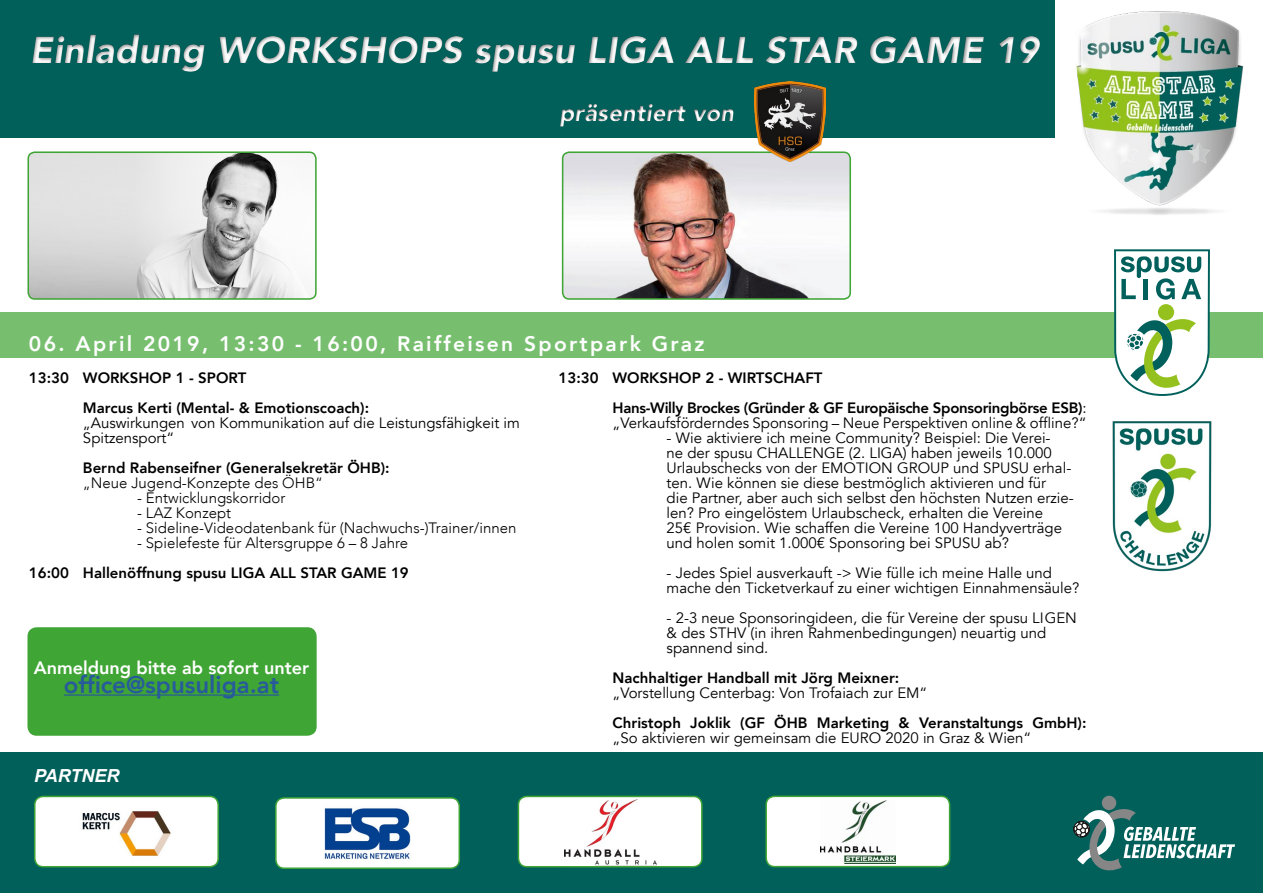
<style>
.page{position:relative;width:1263px;height:893px;background:#fff}
.page>*{position:absolute;margin:0;border:0;box-sizing:border-box;transform-origin:0 0}
.t1{font:italic 900 37.5px "Avenir";color:#fff}
.t2{font:800 24px "Avenir";color:#275b9b}
.t3{font:italic 900 24px "Avenir";color:#fff}
.t4{font:800 21px "Avenir";letter-spacing:.11em;color:#fff}
.t5{font:800 18px "Avenir";color:#fff}
.t6{font:italic 700 18px "Arial";color:#fff}
.t7{font:15px/15px "Avenir";color:#000}
.t8{font:800 15px/30px "Avenir";color:#000}
.t9{font:300 15px "Avenir";color:#000}
.t10{font:800 15px/30px "Avenir";letter-spacing:-.02em;color:#000}
.s1{font-weight:400}
</style>
<div class="page">
<div style="left:0;top:313px;width:1263px;height:45px;background:#77bf6f"></div>
<div style="left:0;top:0;width:1054px;height:138px;background:#02605b"></div>
<div style="left:0;top:753px;width:1263px;height:140px;background:#02605b"></div>
<div style="left:2px;top:16px;width:1097px;height:72px;background:#000;opacity:.5"></div>
<div style="left:545px;top:85px;width:244px;height:47px;background:#000;opacity:.5"></div>
<img style="left:30px;top:154px;width:284px;height:143px">
<div style="left:27px;top:151px;width:290px;height:149px;border:2px solid #3fa535;border-radius:7px"></div>
<img style="left:565px;top:154px;width:283px;height:143px">
<div style="left:562px;top:151px;width:289px;height:149px;border:2px solid #3fa535;border-radius:7px"></div>
<div style="left:28px;top:628px;width:288px;height:107px;background:#3fa535;border-radius:9px"></div>
<hr style="left:64px;top:694px;width:215px;height:2px;background:#275b9b">
<div style="left:27px;top:627px;width:290px;height:109px;border:2px solid #3fa535;border-radius:9px"></div>
<div style="left:1102px;top:796px;width:14px;height:14px;background:#868686;border-radius:50%"></div>
<svg style="left:1073px;top:807px;width:162px;height:63px"></svg>
<svg style="left:1114px;top:249px;width:96px;height:147px"></svg>
<img style="left:1112px;top:421px;width:100px;height:151px">
<img style="left:754px;top:82px;width:72px;height:79px">
<div style="left:35px;top:796px;width:183px;height:71px;background:#fff;border-radius:9px"></div>
<div style="left:34px;top:796px;width:185px;height:71px;border:2px solid #3fa535;border-radius:9px"></div>
<div style="left:276px;top:798px;width:183px;height:70px;background:#fff;border-radius:9px"></div>
<div style="left:275px;top:797px;width:185px;height:72px;border:2px solid #3fa535;border-radius:9px"></div>
<div style="left:518px;top:796px;width:184px;height:71px;background:#fff;border-radius:9px"></div>
<div style="left:518px;top:796px;width:185px;height:71px;border:2px solid #3fa535;border-radius:9px"></div>
<div style="left:766px;top:796px;width:184px;height:71px;background:#fff;border-radius:9px"></div>
<div style="left:765px;top:796px;width:185px;height:71px;border:2px solid #3fa535;border-radius:9px"></div>
<img style="left:82px;top:811px;width:89px;height:45px">
<img style="left:820px;top:801px;width:76px;height:62px">
<img style="left:564px;top:800px;width:92px;height:65px">
<img style="left:324px;top:808px;width:87px;height:51px">
<img style="left:1049px;top:4px;width:195px;height:211px">
<h1 class="t1" style="left:30px;top:18px;width:1010px">Einladung WORKSHOPS spusu LIGA ALL STAR GAME 19</h1>
<h2 class="t3" style="left:559px;top:93px;width:176px">präsentiert von</h2>
<h3 class="t4" style="left:29px;top:328px;width:677px">06. April 2019, 13:30 - 16:00, Raiffeisen Sportpark Graz</h3>
<p class="t10" style="left:613px;top:363px;width:475px;text-indent:-54px">13:30 WORKSHOP 2 - WIRTSCHAFT<br>Hans-Willy Brockes (Gründer &amp; GF Europäische Sponsoringbörse ESB)<span class="s1">:</span></p>
<p class="t7" style="left:613px;top:415px;width:475px">„Verkaufsförderndes Sponsoring – Neue Perspektiven online &amp; offline?“</p>
<p class="t7" style="left:667px;top:430px;width:409px">- Wie aktiviere ich meine Community? Beispiel: Die Verei-<br>ne der spusu CHALLENGE (2. LIGA) haben jeweils 10.000<br>Urlaubschecks von der EMOTION GROUP und SPUSU erhal&shy;ten. Wie können sie diese bestmöglich aktivieren und für<br>die Partner, aber auch sich selbst den höchsten Nutzen erzie&shy;len? Pro eingelöstem Urlaubscheck, erhalten die Vereine<br>25€ Provision. Wie schaffen die Vereine 100 Handyverträge und holen somit 1.000€ Sponsoring bei SPUSU ab?</p>
<p class="t7" style="left:667px;top:565px;width:414px">- Jedes Spiel ausverkauft -&gt; Wie fülle ich meine Halle und mache den Ticketverkauf zu einer wichtigen Einnahmensäule?</p>
<p class="t7" style="left:667px;top:610px;width:412px">- 2-3 neue Sponsoringideen, die für Vereine der spusu LIGEN &amp; des STHV (in ihren Rahmenbedingungen) neuartig und spannend sind.</p>
<p class="t8" style="left:613px;top:663px;width:288px">Nachhaltiger Handball mit Jörg Meixner:</p>
<p class="t7" style="left:613px;top:685px;width:316px">„Vorstellung Centerbag: Von Trofaiach zur EM“</p>
<p class="t8" style="left:613px;top:708px;width:475px">Christoph Joklik (GF ÖHB Marketing &amp; Veranstaltungs GmbH):</p>
<p class="t7" style="left:613px;top:730px;width:420px">„So aktivieren wir gemeinsam die EURO 2020 in Graz &amp; Wien“</p>
<p class="t8" style="left:83px;top:363px;width:288px;text-indent:-54px">13:30 WORKSHOP 1 - SPORT<br>Marcus Kerti (Mental- &amp; Emotionscoach):</p>
<p class="t7" style="left:83px;top:415px;width:438px">„Auswirkungen von Kommunikation auf die Leistungsfähigkeit im<br>Spitzensport“</p>
<p class="t8" style="left:83px;top:453px;width:308px">Bernd Rabenseifner (Generalsekretär ÖHB):</p>
<p class="t9" style="left:83px;top:474px;width:241px">„Neue Jugend-Konzepte des ÖHB“</p>
<p class="t9" style="left:137px;top:489px;width:150px">- Entwicklungskorridor</p>
<p class="t9" style="left:137px;top:504px;width:96px">- LAZ Konzept</p>
<p class="t9" style="left:137px;top:519px;width:381px">- Sideline-Videodatenbank für (Nachwuchs-)Trainer/innen</p>
<p class="t9" style="left:137px;top:534px;width:273px">- Spielefeste für Altersgruppe 6 – 8 Jahre</p>
<p class="t8" style="left:29px;top:558px;width:381px">16:00 Hallenöffnung spusu LIGA ALL STAR GAME 19</p>
<p class="t5" style="left:34px;top:653px;width:277px">Anmeldung bitte ab sofort unter</p>
<h2 class="t2" style="left:64px;top:666px;width:217px">office@spusuliga.at</h2>
<p class="t6" style="left:34px;top:764px;width:87px">PARTNER</p>
</div>
